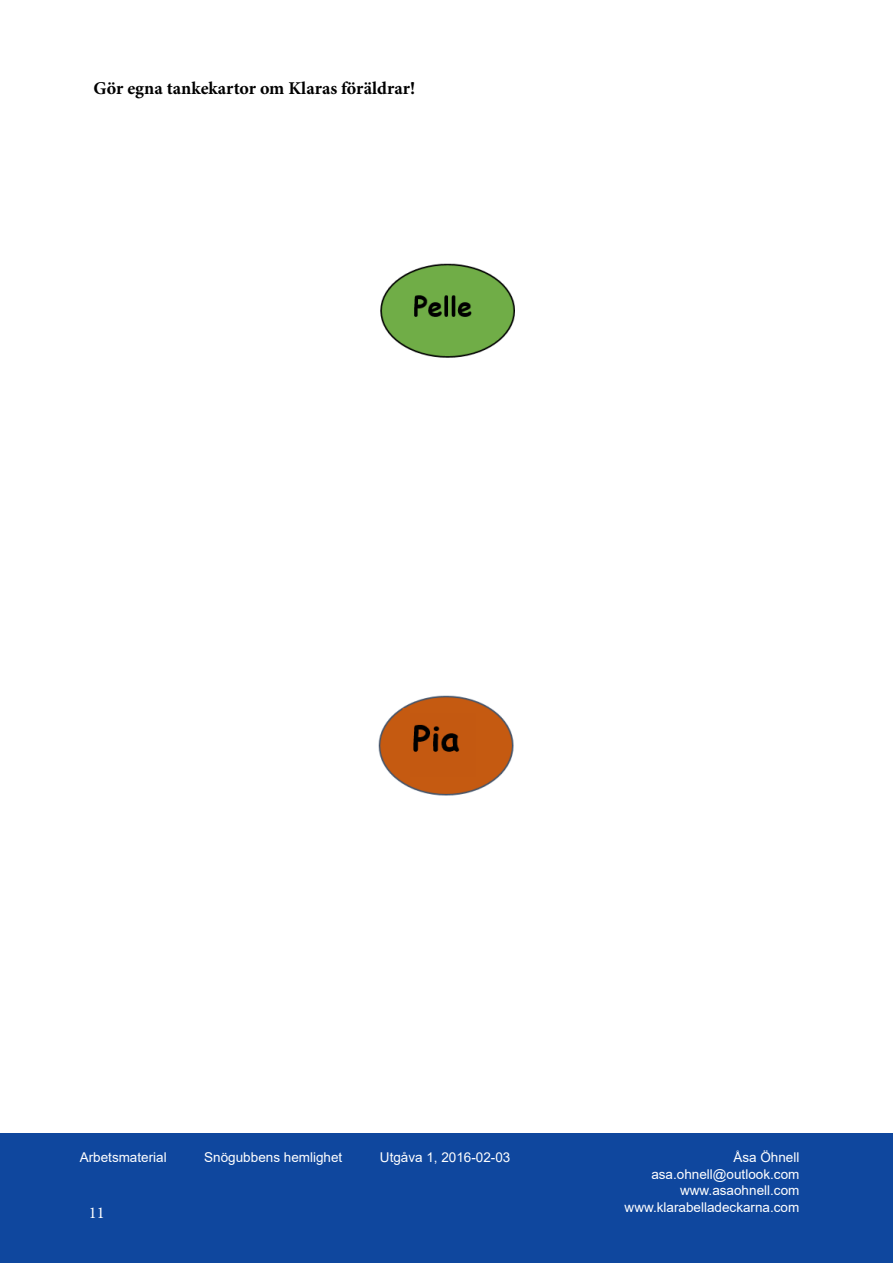
<style>
.page{position:relative;width:893px;height:1263px;background:#fff}
.page>*{position:absolute;margin:0;border:0;box-sizing:border-box;transform-origin:0 0}
.t1{font:700 18px "Minion Pro";color:#000}
.t2{font:16.5px "Minion Pro";color:#fff}
.t3{font:13.5px/16.5px "Arial";color:#fff;text-align:right}
</style>
<div class="page">
<div style="left:0;top:1133px;width:893px;height:130px;background:#0f479e"></div>
<img style="left:380px;top:264px;width:134px;height:94px">
<img style="left:378px;top:696px;width:136px;height:100px">
<h1 class="t1" style="left:94px;top:75px;width:323px">Gör egna tankekartor om Klaras föräldrar!</h1>
<p class="t3" style="left:80px;top:1149px;width:89px">Arbetsmaterial</p>
<p class="t3" style="left:204px;top:1149px;width:140px">Snögubbens hemlighet</p>
<p class="t3" style="left:380px;top:1149px;width:132px">Utgåva 1, 2016-02-03</p>
<p class="t2" style="left:89px;top:1202px;width:17px">11</p>
<p class="t3" style="left:625px;top:1149px;width:176px">Åsa Öhnell asa.ohnell@outlook.com www.asaohnell.com www.klarabelladeckarna.com</p>
</div>
